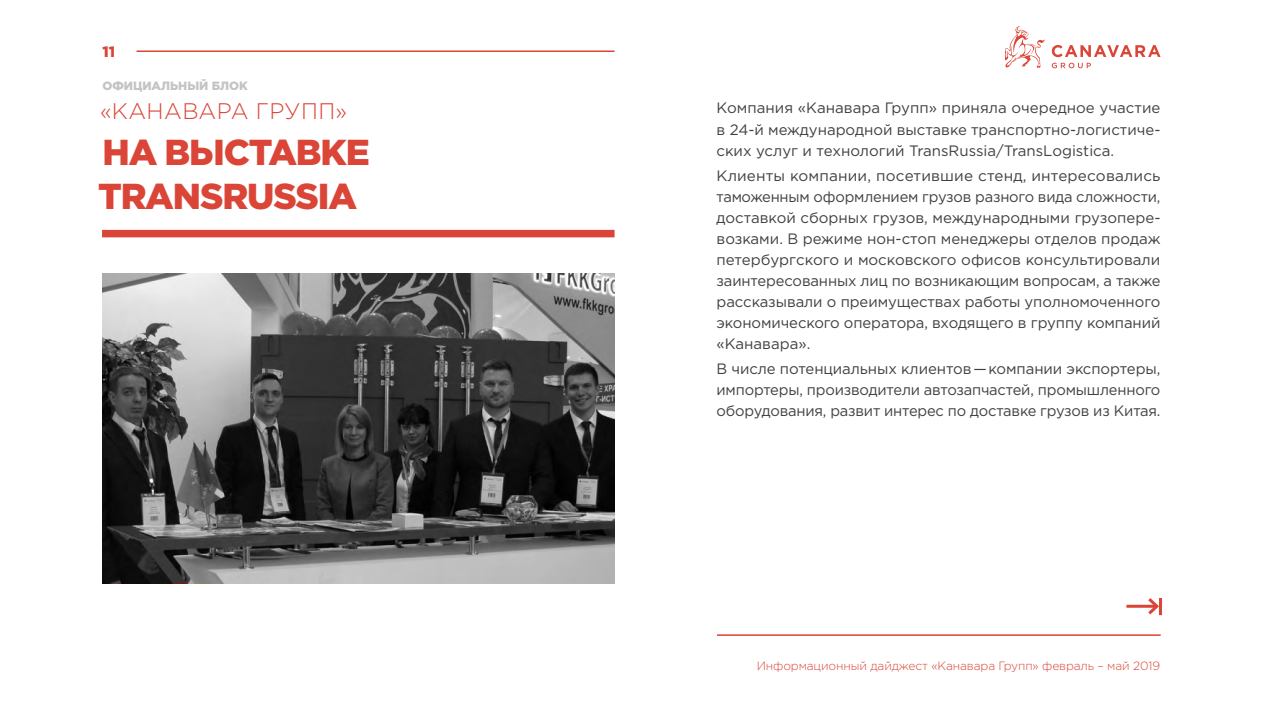
<style>
.page{position:relative;width:1263px;height:711px;background:#fff}
.page>*{position:absolute;margin:0;border:0;box-sizing:border-box;transform-origin:0 0}
.t1{font:900 36px/43.5px "Gotham Pro";letter-spacing:-.03em;color:#da4537}
.t2{font:300 22.5px "Gotham Pro";letter-spacing:.02em;color:#da4537}
.t3{font:15px/21px "Gotham Pro";letter-spacing:-.01em;color:#414042;text-align:justify}
.t4{font:900 15px "Gotham Pro";color:#da4537}
.t5{font:300 12px "Gotham Pro";letter-spacing:-.01em;color:#da4537}
.t6{font:900 12px "Gotham Pro";color:#c2c4c6}
</style>
<div class="page">
<hr style="left:137px;top:50px;width:477px;height:2px;background:#da4537">
<hr style="left:717px;top:634px;width:444px;height:1px;background:#da4537">
<svg style="left:1005px;top:26px;width:40px;height:42px"></svg>
<svg style="left:1052px;top:45px;width:108px;height:12px"></svg>
<svg style="left:1052px;top:63px;width:39px;height:5px"></svg>
<div style="left:102px;top:230px;width:512px;height:7px;background:#da4537"></div>
<img style="left:102px;top:273px;width:512px;height:310px">
<hr style="left:1126px;top:604px;width:31px;height:3px;background:#da4537">
<svg style="left:1145px;top:598px;width:16px;height:18px"></svg>
<hr style="left:1159px;top:597px;width:3px;height:17px;background:#da4537">
<p class="t4" style="left:103px;top:43px;width:14px">11</p>
<p class="t6" style="left:102px;top:79px;width:147px">ОФИЦИАЛЬНЫЙ БЛОК</p>
<h2 class="t2" style="left:100px;top:99px;width:249px">«КАНАВАРА ГРУПП»</h2>
<h1 class="t1" style="left:98px;top:129px;width:273px">НА ВЫСТАВКЕ<br>TRANSRUSSIA</h1>
<p class="t3" style="left:716px;top:98px;width:445px">Компания «Канавара Групп» приняла очередное участие в 24‑й международной выставке транспортно-логистиче&shy;ских услуг и технологий TransRussia/TransLogistica.</p>
<p class="t3" style="left:716px;top:165px;width:445px">Клиенты компании, посетившие стенд, интересовались таможенным оформлением грузов разного вида сложности, доставкой сборных грузов, международными грузопере&shy;возками. В режиме нон-стоп менеджеры отделов продаж петербургского и московского офисов консультировали заинтересованных лиц по возникающим вопросам, а также рассказывали о преимуществах работы уполномоченного экономического оператора, входящего в группу компаний «Канавара».</p>
<p class="t3" style="left:716px;top:358px;width:445px">В числе потенциальных клиентов— компании экспортеры, импортеры, производители автозапчастей, промышленного оборудования, развит интерес по доставке грузов из Китая.</p>
<p class="t5" style="left:757px;top:658px;width:405px">Информационный дайджест «Канавара Групп» февраль – май 2019</p>
</div>
